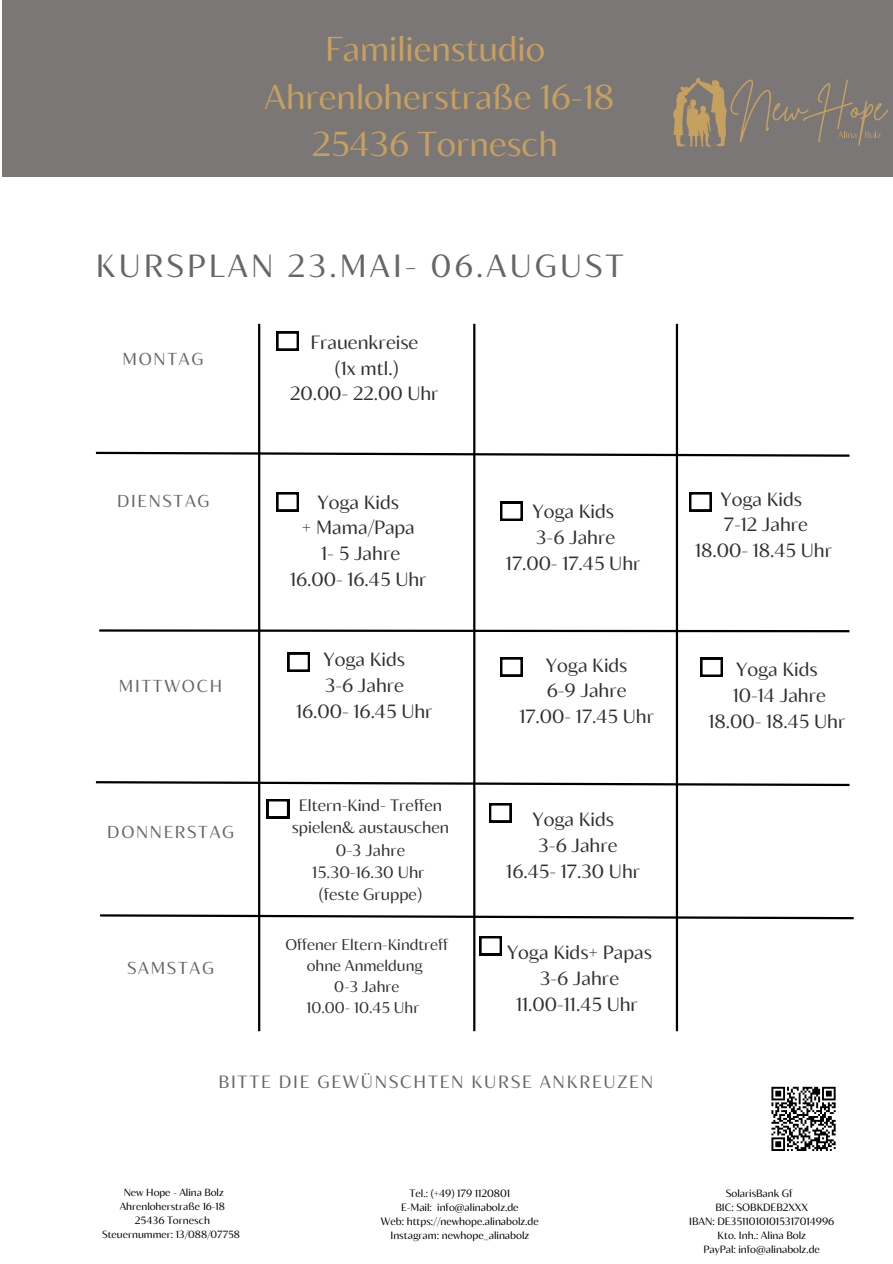
<style>
.page{position:relative;width:893px;height:1264px;background:#fff}
.page>*{position:absolute;margin:0;border:0;box-sizing:border-box;transform-origin:0 0}
.t1{font:34.35px/47.2px "Blacker Sans Text";color:#c6a05f;text-align:center}
.t2{font:31.95px "Blacker Sans Text";letter-spacing:.1em;color:#666}
.t3{font:19.05px/25.8px "Blacker Sans Text";color:#303030;text-align:center}
.t4{font:17.7px "Blacker Sans Text";letter-spacing:.1em;color:#666}
.t5{font:17.25px "Blacker Sans Text";letter-spacing:.1em;color:#666}
.t6{font:16.35px/22.2px "Blacker Sans Text";color:#303030;text-align:center}
.t7{font:15.45px/21px "Blacker Sans Text";color:#303030;text-align:center}
.t8{font:10.5px/14px "Blacker Sans Text";color:#000;text-align:center}
.t9{font:10.35px/13.8px "Blacker Sans Text";color:#000;text-align:center}
</style>
<div class="page">
<div style="left:2px;top:1px;width:890px;height:175px;background:#7b7777"></div>
<svg style="left:673px;top:78px;width:215px;height:69px"></svg>
<svg style="left:95px;top:450px;width:755px;height:8px"></svg>
<hr style="left:258px;top:324px;width:2px;height:707px;background:#000">
<hr style="left:473px;top:324px;width:2px;height:707px;background:#000">
<hr style="left:675px;top:324px;width:3px;height:707px;background:#000">
<svg style="left:99px;top:628px;width:751px;height:5px"></svg>
<svg style="left:95px;top:780px;width:755px;height:7px"></svg>
<svg style="left:100px;top:913px;width:754px;height:7px"></svg>
<svg style="left:276px;top:492px;width:23px;height:19px"></svg>
<svg style="left:500px;top:501px;width:22px;height:20px"></svg>
<svg style="left:689px;top:492px;width:22px;height:19px"></svg>
<svg style="left:287px;top:652px;width:23px;height:19px"></svg>
<svg style="left:500px;top:657px;width:22px;height:19px"></svg>
<svg style="left:700px;top:657px;width:22px;height:19px"></svg>
<svg style="left:267px;top:799px;width:22px;height:19px"></svg>
<svg style="left:489px;top:803px;width:22px;height:19px"></svg>
<svg style="left:479px;top:936px;width:23px;height:19px"></svg>
<svg style="left:276px;top:331px;width:23px;height:19px"></svg>
<svg style="left:771px;top:1086px;width:65px;height:65px"></svg>
<h1 class="t1" style="left:264px;top:24px;width:351px">Familienstudio<br>Ahrenloherstraße 16-18<br>25436 Tornesch</h1>
<h2 class="t2" style="left:96px;top:246px;width:529px">KURSPLAN 23.MAI- 06.AUGUST</h2>
<p class="t5" style="left:122px;top:348px;width:82px">MONTAG</p>
<p class="t5" style="left:117px;top:490px;width:94px">DIENSTAG</p>
<p class="t5" style="left:119px;top:674px;width:105px">MITTWOCH</p>
<p class="t5" style="left:107px;top:820px;width:128px">DONNERSTAG</p>
<p class="t5" style="left:127px;top:957px;width:88px">SAMSTAG</p>
<p class="t3" style="left:290px;top:328px;width:150px">Frauenkreise<br>(1x mtl.)<br>20.00- 22.00 Uhr</p>
<p class="t3" style="left:290px;top:488px;width:138px">Yoga Kids<br>+ Mama/Papa<br>1- 5 Jahre<br>16.00- 16.45 Uhr</p>
<p class="t3" style="left:506px;top:498px;width:136px">Yoga Kids<br>3-6 Jahre<br>17.00- 17.45 Uhr</p>
<p class="t3" style="left:695px;top:485px;width:138px">Yoga Kids<br>7-12 Jahre<br>18.00- 18.45 Uhr</p>
<p class="t3" style="left:296px;top:646px;width:138px">Yoga Kids<br>3-6 Jahre<br>16.00- 16.45 Uhr</p>
<p class="t3" style="left:519px;top:651px;width:136px">Yoga Kids<br>6-9 Jahre<br>17.00- 17.45 Uhr</p>
<p class="t3" style="left:708px;top:656px;width:138px">Yoga Kids<br>10-14 Jahre<br>18.00- 18.45 Uhr</p>
<p class="t6" style="left:292px;top:793px;width:159px">Eltern-Kind- Treffen spielen&amp; austauschen<br>0-3 Jahre<br>15.30-16.30 Uhr<br>(feste Gruppe)</p>
<p class="t7" style="left:285px;top:933px;width:164px">Offener Eltern-Kindtreff ohne Anmeldung<br>0-3 Jahre<br>10.00- 10.45 Uhr</p>
<p class="t3" style="left:506px;top:805px;width:135px">Yoga Kids<br>3-6 Jahre<br>16.45- 17.30 Uhr</p>
<p class="t3" style="left:507px;top:938px;width:146px">Yoga Kids+ Papas<br>3-6 Jahre<br>11.00-11.45 Uhr</p>
<p class="t4" style="left:218px;top:1070px;width:436px">BITTE DIE GEWÜNSCHTEN KURSE ANKREUZEN</p>
<p class="t9" style="left:120px;top:1185px;width:107px">New Hope - Alina Bolz<br>Ahrenloherstraße 16-18</p>
<p class="t8" style="left:135px;top:1212px;width:77px">25436 Tornesch</p>
<p class="t9" style="left:102px;top:1227px;width:139px">Steuernummer: 13/088/07758</p>
<p class="t8" style="left:381px;top:1185px;width:159px">Tel.: (+49) 179 1120801<br>E-Mail: info@alinabolz.de<br>Web: https://newhope.alinabolz.de<br>Instagram: newhope_alinabolz</p>
<p class="t8" style="left:689px;top:1185px;width:146px">SolarisBank Gf<br>BIC: SOBKDEB2XXX<br>IBAN: DE35110101015317014996<br>Kto. Inh.: Alina Bolz<br>PayPal: info@alinabolz.de</p>
</div>
